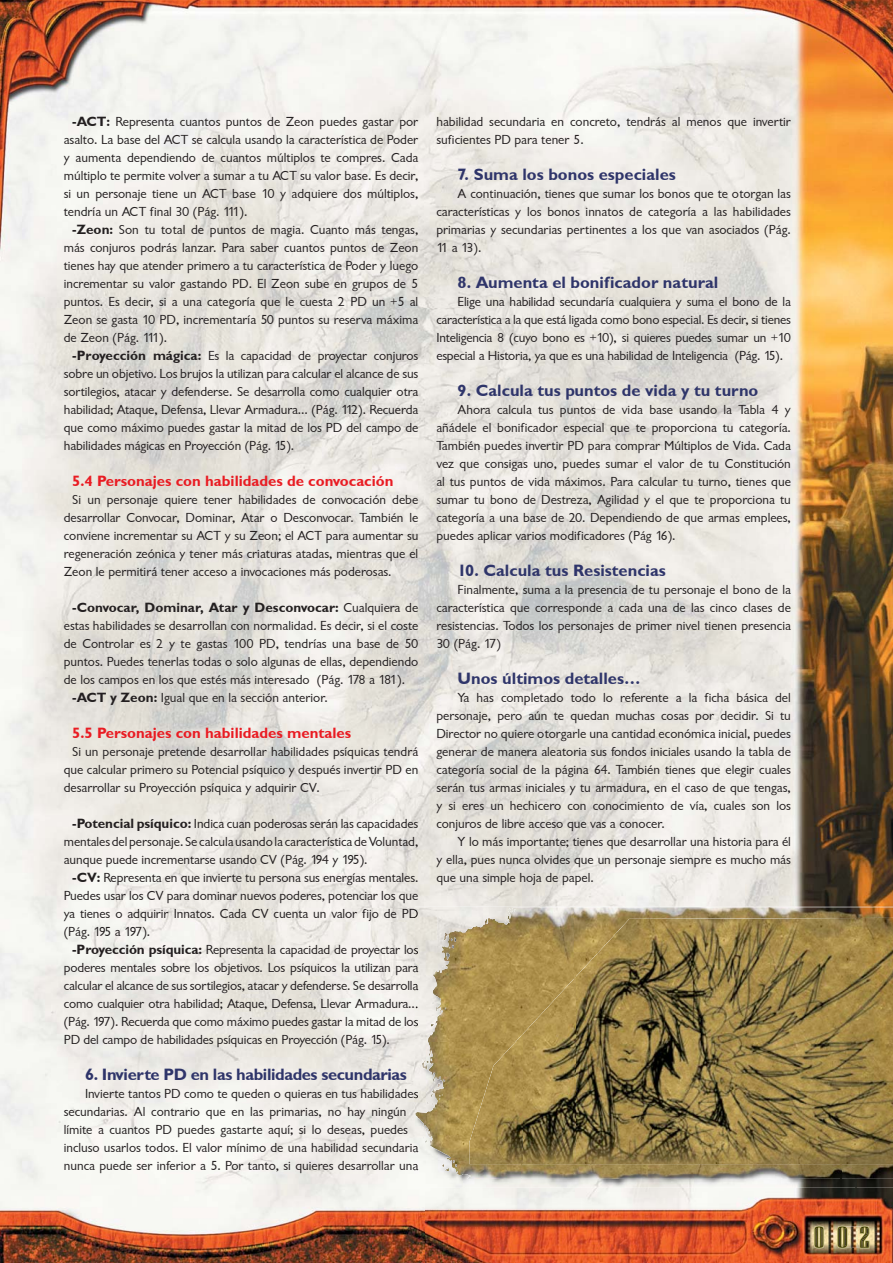
<style>
.page{position:relative;width:893px;height:1263px;background:#fff}
.page>*{position:absolute;margin:0;border:0;box-sizing:border-box;transform-origin:0 0}
.t1{font:16.5px "Garrison Sans BOLD";color:#2f356a}
.t2{font:16.5px "Garrison Sans BOLD";letter-spacing:-.025em;color:#2f356a}
.t3{font:15px "Garrison Sans BOLD";color:#e91c23}
.t4{font:13.5px/18px "Garrison Sans";color:#231f20;text-align:justify}
.t5{font:13.5px "Garrison Sans BOLD";color:#231f20}
.s1{font-family:"Garrison Sans BOLD"}
.s2{font-family:"Garrison Sans"}
</style>
<div class="page">
<img style="left:0;top:0;width:745px;height:954px">
<img style="left:745px;top:0;width:148px;height:906px">
<img style="left:0;top:954px;width:426px;height:309px">
<img style="left:426px;top:1188px;width:467px;height:75px">
<img style="left:64px;top:909px;width:351px;height:12px">
<img style="left:202px;top:945px;width:213px;height:12px">
<img style="left:304px;top:963px;width:111px;height:12px">
<img style="left:64px;top:981px;width:351px;height:12px">
<img style="left:64px;top:999px;width:351px;height:12px">
<img style="left:243px;top:1017px;width:172px;height:12px">
<img style="left:86px;top:1089px;width:329px;height:12px">
<img style="left:240px;top:1143px;width:175px;height:9px">
<img style="left:65px;top:1161px;width:350px;height:12px">
<img style="left:814px;top:1226px;width:10px;height:22px">
<img style="left:815px;top:1226px;width:8px;height:22px">
<img style="left:837px;top:1226px;width:1px;height:22px">
<img style="left:838px;top:1226px;width:31px;height:22px">
<img style="left:464px;top:954px;width:51px;height:212px">
<img style="left:415px;top:906px;width:478px;height:48px">
<img style="left:415px;top:953px;width:49px;height:235px">
<img style="left:856px;top:1177px;width:37px;height:11px">
<img style="left:464px;top:1173px;width:392px;height:15px">
<svg style="left:415px;top:909px;width:3px;height:12px"></svg>
<svg style="left:415px;top:945px;width:3px;height:12px"></svg>
<svg style="left:415px;top:963px;width:3px;height:12px"></svg>
<svg style="left:415px;top:981px;width:3px;height:12px"></svg>
<svg style="left:415px;top:999px;width:3px;height:12px"></svg>
<svg style="left:415px;top:1017px;width:3px;height:12px"></svg>
<svg style="left:415px;top:1089px;width:3px;height:11px"></svg>
<img style="left:415px;top:1100px;width:56px;height:79px">
<img style="left:575px;top:918px;width:318px;height:246px">
<img style="left:522px;top:967px;width:54px;height:197px">
<img style="left:469px;top:1033px;width:54px;height:131px">
<p class="t4" style="left:64px;top:114px;width:356px;text-indent:9px"><span class="s1">-ACT:</span> Representa cuantos puntos de Zeon puedes gastar por asalto. La base del ACT se calcula usando la característica de Poder y aumenta dependiendo de cuantos múltiplos te compres. Cada múltiplo te permite volver a sumar a tu ACT su valor base. Es decir, si un personaje tiene un ACT base 10 y adquiere dos múltiplos, tendría un ACT final 30 (Pág. 111).</p>
<p class="t4" style="left:64px;top:222px;width:356px;text-indent:9px"><span class="s1">-Zeon:</span> Son tu total de puntos de magia. Cuanto más tengas, más conjuros podrás lanzar. Para saber cuantos puntos de Zeon tienes hay que atender primero a tu característica de Poder y luego incrementar su valor gastando PD. El Zeon sube en grupos de 5 puntos. Es decir, si a una categoría que le cuesta 2 PD un +5 al Zeon se gasta 10 PD, incrementaría 50 puntos su reserva máxima de Zeon (Pág. 111).</p>
<p class="t4" style="left:64px;top:348px;width:356px;text-indent:9px"><span class="s1">-Proyección mágica:</span> Es la capacidad de proyectar conjuros sobre un objetivo. Los brujos la utilizan para calcular el alcance de sus sortilegios, atacar y defenderse. Se desarrolla como cualquier otra habilidad; Ataque, Defensa, Llevar Armadura… (Pág. 112). Recuerda que como máximo puedes gastar la mitad de los PD del campo de habilidades mágicas en Proyección (Pág. 15).</p>
<p class="t3" style="left:72px;top:476px;width:323px">5.4 Personajes con habilidades de convocación</p>
<p class="t4" style="left:64px;top:492px;width:356px;text-indent:9px">Si un personaje quiere tener habilidades de convocación debe desarrollar Convocar, Dominar, Atar o Desconvocar. También le conviene incrementar su ACT y su Zeon; el ACT para aumentar su regeneración zeónica y tener más criaturas atadas, mientras que el Zeon le permitirá tener acceso a invocaciones más poderosas.</p>
<p class="t5" style="left:72px;top:603px;width:348px">-Convocar, Dominar, Atar y Desconvocar: <span class="s2">Cualquiera de</span></p>
<p class="t4" style="left:64px;top:618px;width:356px">estas habilidades se desarrollan con normalidad. Es decir, si el coste</p>
<p class="t4" style="left:64px;top:636px;width:356px">de Controlar es 2 y te gastas 100 PD, tendrías una base de 50</p>
<p class="t4" style="left:64px;top:654px;width:356px">puntos. Puedes tenerlas todas o solo algunas de ellas, dependiendo</p>
<p class="t4" style="left:64px;top:672px;width:343px">de los campos en los que estés más interesado (Pág. 178 a 181).</p>
<p class="t4" style="left:72px;top:690px;width:257px"><span class="s1">-ACT y Zeon:</span> Igual que en la sección anterior.</p>
<p class="t3" style="left:72px;top:728px;width:281px">5.5 Personajes con habilidades mentales</p>
<p class="t4" style="left:64px;top:744px;width:356px;text-indent:9px">Si un personaje pretende desarrollar habilidades psíquicas tendrá que calcular primero su Potencial psíquico y después invertir PD en desarrollar su Proyección psíquica y adquirir CV.</p>
<p class="t4" style="left:64px;top:816px;width:356px;text-indent:9px"><span class="s1">-Potencial psíquico:</span> Indica cuan poderosas serán las capacidades mentales del personaje. Se calcula usando la característica de Voluntad, aunque puede incrementarse usando CV (Pág. 194 y 195).</p>
<p class="t4" style="left:64px;top:870px;width:356px;text-indent:9px"><span class="s1">-CV:</span> Representa en que invierte tu persona sus energías mentales.<br>Puedes usar los CV para dominar nuevos poderes, potenciar los que ya tienes o adquirir Innatos. Cada CV cuenta un valor fijo de PD (Pág. 195 a 197).</p>
<p class="t4" style="left:64px;top:942px;width:356px;text-indent:9px"><span class="s1">-Proyección psíquica:</span> Representa la capacidad de proyectar los poderes mentales sobre los objetivos. Los psíquicos la utilizan para calcular el alcance de sus sortilegios, atacar y defenderse. Se desarrolla como cualquier otra habilidad; Ataque, Defensa, Llevar Armadura… (Pág. 197). Recuerda que como máximo puedes gastar la mitad de los PD del campo de habilidades psíquicas en Proyección (Pág. 15).</p>
<p class="t2" style="left:85px;top:1069px;width:323px">6. Invierte PD en las habilidades secundarias</p>
<p class="t4" style="left:64px;top:1086px;width:356px;text-align:left;text-indent:21px">Invierte tantos PD como te queden o quieras en tus habilidades secundarias. Al contrario que en las primarias, no hay ningún límite a cuantos PD puedes gastarte aquí; si lo deseas, puedes incluso usarlos todos. El valor mínimo de una habilidad secundaria nunca puede ser inferior a 5. Por tanto, si quieres desarrollar una</p>
<p class="t4" style="left:436px;top:114px;width:356px">habilidad secundaria en concreto, tendrás al menos que invertir suficientes PD para tener 5.</p>
<p class="t1" style="left:458px;top:169px;width:220px">7. Suma los bonos especiales</p>
<p class="t4" style="left:436px;top:186px;width:356px;text-indent:21px">A continuación, tienes que sumar los bonos que te otorgan las características y los bonos innatos de categoría a las habilidades primarias y secundarias pertinentes a los que van asociados (Pág.<br>11 a 13).</p>
<p class="t1" style="left:458px;top:277px;width:262px">8. Aumenta el bonificador natural</p>
<p class="t4" style="left:436px;top:294px;width:356px;text-indent:21px">Elige una habilidad secundaría cualquiera y suma el bono de la característica a la que está ligada como bono especial. Es decir, si tienes Inteligencia 8 (cuyo bono es +10), si quieres puedes sumar un +10 especial a Historia, ya que es una habilidad de Inteligencia (Pág. 15).</p>
<p class="t1" style="left:458px;top:385px;width:302px">9. Calcula tus puntos de vida y tu turno</p>
<p class="t4" style="left:436px;top:402px;width:356px;text-indent:21px">Ahora calcula tus puntos de vida base usando la Tabla 4 y añádele el bonificador especial que te proporciona tu categoría.<br>También puedes invertir PD para comprar Múltiplos de Vida. Cada vez que consigas uno, puedes sumar el valor de tu Constitución al tus puntos de vida máximos. Para calcular tu turno, tienes que sumar tu bono de Destreza, Agilidad y el que te proporciona tu categoría a una base de 20. Dependiendo de que armas emplees, puedes aplicar varios modificadores (Pág 16).</p>
<p class="t1" style="left:458px;top:565px;width:210px">10. Calcula tus Resistencias</p>
<p class="t4" style="left:436px;top:582px;width:356px;text-indent:21px">Finalmente, suma a la presencia de tu personaje el bono de la característica que corresponde a cada una de las cinco clases de resistencias. Todos los personajes de primer nivel tienen presencia 30 (Pág. 17)</p>
<p class="t1" style="left:458px;top:673px;width:184px">Unos últimos detalles…</p>
<p class="t4" style="left:436px;top:690px;width:356px;text-indent:21px">Ya has completado todo lo referente a la ficha básica del personaje, pero aún te quedan muchas cosas por decidir. Si tu Director no quiere otorgarle una cantidad económica inicial, puedes generar de manera aleatoria sus fondos iniciales usando la tabla de categoría social de la página 64. También tienes que elegir cuales serán tus armas iniciales y tu armadura, en el caso de que tengas, y si eres un hechicero con conocimiento de vía, cuales son los conjuros de libre acceso que vas a conocer.</p>
<p class="t4" style="left:436px;top:834px;width:356px;text-indent:21px">Y lo más importante; tienes que desarrollar una historia para él y ella, pues nunca olvides que un personaje siempre es mucho más que una simple hoja de papel.</p>
</div>
